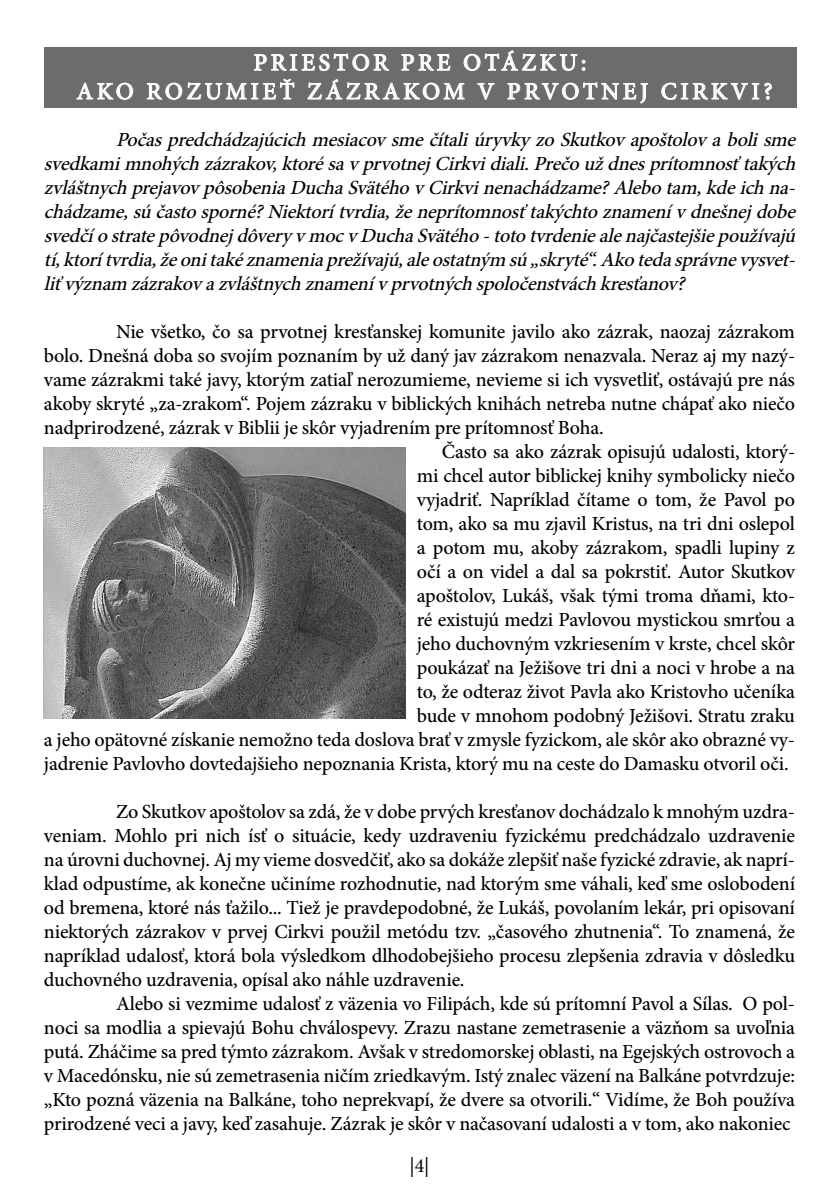
<style>
.page{position:relative;width:840px;height:1191px;background:#fff}
.page>*{position:absolute;margin:0;border:0;box-sizing:border-box;transform-origin:0 0}
.t1{font:500 24px/28.8px "Minion Pro";letter-spacing:.15em;color:#fff;text-align:center}
.t2{font:500 20px/24px "Minion Pro";letter-spacing:-.01em;color:#000;text-align:justify}
.t3{font:italic 500 20px/24px "Minion Pro";color:#000;text-align:justify}
.t4{font:20px "Minion Pro";color:#000}
</style>
<div class="page">
<div style="left:44px;top:47px;width:751px;height:61px;background:#6c6c6c"></div>
<svg style="left:76px;top:82px;width:58px;height:18px"></svg>
<svg style="left:146px;top:50px;width:502px;height:54px"></svg>
<svg style="left:661px;top:82px;width:111px;height:18px"></svg>
<img style="left:44px;top:447px;width:361px;height:271px">
<p class="t1" style="left:76px;top:48px;width:697px">PRIESTOR PRE OTÁZKU:<br>AKO ROZUMIEŤ ZÁZRAKOM V PRVOTNEJ CIRKVI?</p>
<p class="t3" style="left:44px;top:127px;width:758px;text-indent:72px">PočaspredchádzajúcichmesiacovsmečítaliúryvkyzoSkutkovapoštolovabolisme svedkamimnohýchzázrakov,ktorésavprvotnej Cirkvidiali.Prečouždnesprítomnosťtakých zvláštnychprej avovpôsobeniaDuchaSvätéhovCirkvinenachádzame?Alebotam,kdeichna&shy;chádzame,súčastosporné?Niektorítvrdia,ženeprítomnosťtakýchtoznamenívdnešnej dobe svedčíostratepôvodnej dôveryvmocvDuchaSvätého-tototvrdeniealenaj častej šiepoužívajú tí,ktorítvrdia,žeonitakéznameniaprežívajú,aleostatným sú„skryté“.Akotedasprávnevysvet&shy;liťvýznam zázrakovazvláštnychznamenívprvotnýchspoločenstváchkresťanov?</p>
<p class="t2" style="left:116px;top:319px;width:680px">Nie všetko, čo sa prvotnej kresťanskej komunite javilo ako zázrak, naozaj zázrakom</p>
<p class="t2" style="left:44px;top:343px;width:752px">bolo. Dnešná doba so svojím poznaním by už daný jav zázrakom nenazvala. Neraz aj my nazý-</p>
<p class="t2" style="left:44px;top:367px;width:752px">vame zázrakmi také javy, ktorým zatiaľ nerozumieme, nevieme si ich vysvetliť, ostávajú pre nás</p>
<p class="t2" style="left:44px;top:391px;width:752px">akoby skryté „za-zrakom“. Pojem zázraku v biblických knihách netreba nutne chápať ako niečo</p>
<p class="t2" style="left:44px;top:415px;width:561px">nadprirodzené, zázrak v Biblii je skôr vyjadrením pre prítomnosť Boha.</p>
<p class="t2" style="left:441px;top:439px;width:354px">Často sa ako zázrak opisujú udalosti, ktorý-</p>
<p class="t2" style="left:416px;top:463px;width:379px">mi chcel autor biblickej knihy symbolicky niečo</p>
<p class="t2" style="left:416px;top:487px;width:379px">vyjadriť. Napríklad čítame o tom, že Pavol po</p>
<p class="t2" style="left:416px;top:511px;width:379px">tom, ako sa mu zjavil Kristus, na tri dni oslepol</p>
<p class="t2" style="left:416px;top:535px;width:379px">a potom mu, akoby zázrakom, spadli lupiny z</p>
<p class="t2" style="left:416px;top:559px;width:379px">očí a on videl a dal sa pokrstiť. Autor Skutkov</p>
<p class="t2" style="left:416px;top:583px;width:379px">apoštolov, Lukáš, však tými troma dňami, kto-</p>
<p class="t2" style="left:416px;top:607px;width:379px">ré existujú medzi Pavlovou mystickou smrťou a</p>
<p class="t2" style="left:416px;top:631px;width:379px">jeho duchovným vzkriesením v krste, chcel skôr</p>
<p class="t2" style="left:416px;top:655px;width:379px">poukázať na Ježišove tri dni a noci v hrobe a na</p>
<p class="t2" style="left:416px;top:679px;width:379px">to, že odteraz život Pavla ako Kristovho učeníka</p>
<p class="t2" style="left:416px;top:703px;width:379px">bude v mnohom podobný Ježišovi. Stratu zraku</p>
<p class="t2" style="left:44px;top:727px;width:752px">a jeho opätovné získanie nemožno teda doslova brať v zmysle fyzickom, ale skôr ako obrazné vy-</p>
<p class="t2" style="left:44px;top:751px;width:745px">jadrenie Pavlovho dovtedajšieho nepoznania Krista, ktorý mu na ceste do Damasku otvoril oči.</p>
<p class="t2" style="left:44px;top:799px;width:752px;text-indent:72px">Zo Skutkov apoštolov sa zdá, že v dobe prvých kresťanov dochádzalo k mnohým uzdra&shy;veniam. Mohlo pri nich ísť o situácie, kedy uzdraveniu fyzickému predchádzalo uzdravenie na úrovni duchovnej. Aj my vieme dosvedčiť, ako sa dokáže zlepšiť naše fyzické zdravie, ak naprí&shy;klad odpustíme, ak konečne učiníme rozhodnutie, nad ktorým sme váhali, keď sme oslobodení od bremena, ktoré nás ťažilo... Tiež je pravdepodobné, že Lukáš, povolaním lekár, pri opisovaní niektorých zázrakov v prvej Cirkvi použil metódu tzv. „časového zhutnenia“. To znamená, že napríklad udalosť, ktorá bola výsledkom dlhodobejšieho procesu zlepšenia zdravia v dôsledku duchovného uzdravenia, opísal ako náhle uzdravenie.</p>
<p class="t2" style="left:44px;top:991px;width:752px;text-indent:72px">Alebo si vezmime udalosť z väzenia vo Filipách, kde sú prítomní Pavol a Sílas. O pol&shy;noci sa modlia a spievajú Bohu chválospevy. Zrazu nastane zemetrasenie a väzňom sa uvoľnia putá. Zháčime sa pred týmto zázrakom. Avšak v stredomorskej oblasti, na Egejských ostrovoch a v Macedónsku, nie sú zemetrasenia ničím zriedkavým. Istý znalec väzení na Balkáne potvrdzuje: „Kto pozná väzenia na Balkáne, toho neprekvapí, že dvere sa otvorili.“ Vidíme, že Boh používa prirodzené veci a javy, keď zasahuje. Zázrak je skôr v načasovaní udalosti a v tom, ako nakoniec</p>
<p class="t4" style="left:409px;top:1151px;width:22px">|4|</p>
</div>
